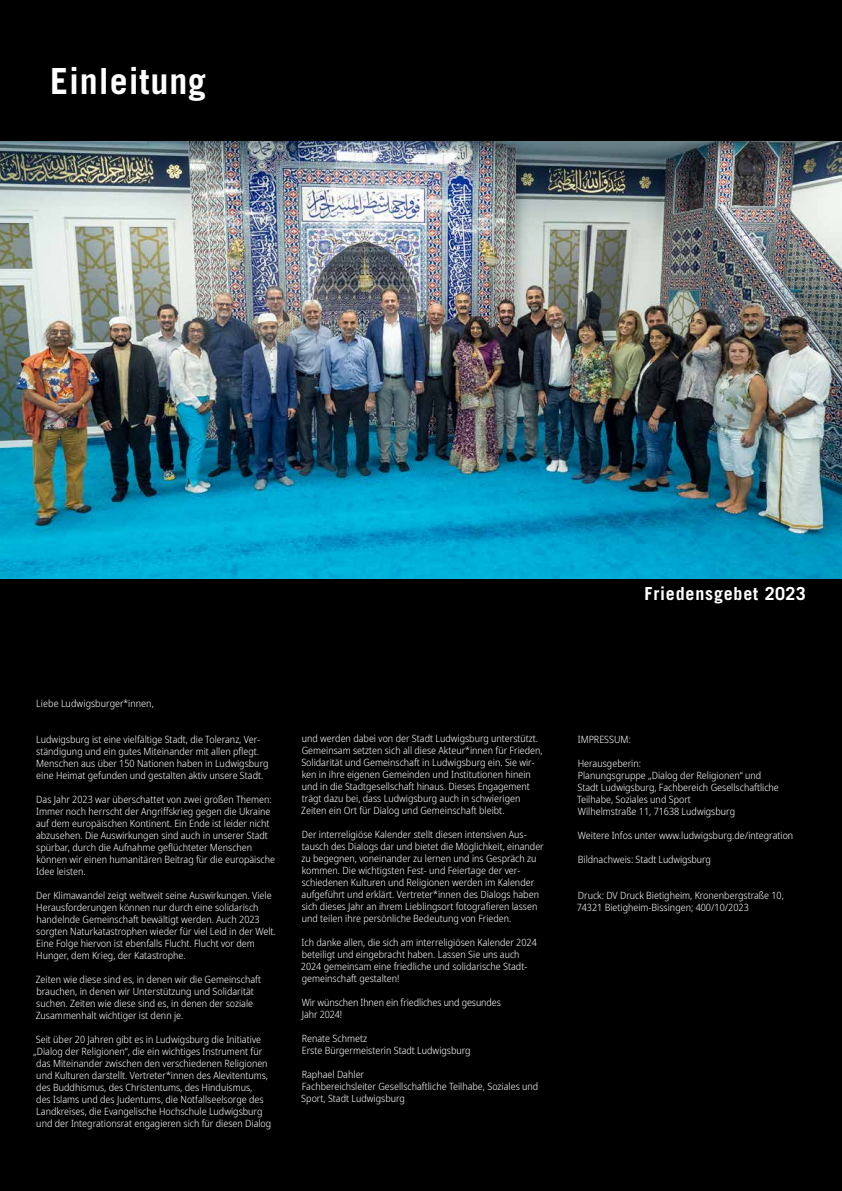
<style>
.page{position:relative;width:842px;height:1191px;background:#000}
.page>*{position:absolute;margin:0;border:0;box-sizing:border-box;transform-origin:0 0}
.t1{font:700 36px "Ludwigsburg Trade Gothic";letter-spacing:.01em;color:#fff}
.t2{font:700 18px "Ludwigsburg Trade Gothic";letter-spacing:.03em;color:#fff}
.t3{font:300 semi-condensed 10px/12px "Noto Sans";color:#fff}
</style>
<div class="page">
<img style="left:0;top:142px;width:842px;height:436px">
<h1 class="t1" style="left:50px;top:59px;width:158px">Einleitung</h1>
<h2 class="t2" style="left:644px;top:582px;width:163px">Friedensgebet 2023</h2>
<p class="t3" style="left:36px;top:697px;width:119px">Liebe Ludwigsburger*innen,</p>
<p class="t3" style="left:36px;top:733px;width:234px">Ludwigsburg ist eine vielfältige Stadt, die Toleranz, Ver&shy;ständigung und ein gutes Miteinander mit allen pflegt.<br>Menschen aus über 150 Nationen haben in Ludwigsburg eine Heimat gefunden und gestalten aktiv unsere Stadt.</p>
<p class="t3" style="left:36px;top:793px;width:241px">Das Jahr 2023 war überschattet von zwei großen Themen:<br>Immer noch herrscht der Angriffskrieg gegen die Ukraine auf dem europäischen Kontinent. Ein Ende ist leider nicht abzusehen. Die Auswirkungen sind auch in unserer Stadt spürbar, durch die Aufnahme geflüchteter Menschen können wir einen humanitären Beitrag für die europäische Idee leisten.</p>
<p class="t3" style="left:36px;top:889px;width:241px">Der Klimawandel zeigt weltweit seine Auswirkungen. Viele Herausforderungen können nur durch eine solidarisch handelnde Gemeinschaft bewältigt werden. Auch 2023 sorgten Naturkatastrophen wieder für viel Leid in der Welt.<br>Eine Folge hiervon ist ebenfalls Flucht. Flucht vor dem Hunger, dem Krieg, der Katastrophe.</p>
<p class="t3" style="left:36px;top:973px;width:227px">Zeiten wie diese sind es, in denen wir die Gemeinschaft brauchen, in denen wir Unterstützung und Solidarität suchen. Zeiten wie diese sind es, in denen der soziale Zusammenhalt wichtiger ist denn je.</p>
<p class="t3" style="left:36px;top:1033px;width:227px">Seit über 20 Jahren gibt es in Ludwigsburg die Initiative</p>
<p class="t3" style="left:33px;top:1045px;width:231px">„Dialog der Religionen“, die ein wichtiges Instrument für</p>
<p class="t3" style="left:36px;top:1057px;width:233px">das Miteinander zwischen den verschiedenen Religionen</p>
<p class="t3" style="left:36px;top:1069px;width:233px">und Kulturen darstellt. Vertreter*innen des Alevitentums,</p>
<p class="t3" style="left:36px;top:1081px;width:218px">des Buddhismus, des Christentums, des Hinduismus,</p>
<p class="t3" style="left:36px;top:1093px;width:229px">des Islams und des Judentums, die Notfallseelsorge des</p>
<p class="t3" style="left:36px;top:1105px;width:228px">Landkreises, die Evangelische Hochschule Ludwigsburg</p>
<p class="t3" style="left:36px;top:1117px;width:237px">und der Integrationsrat engagieren sich für diesen Dialog</p>
<p class="t3" style="left:301px;top:732px;width:243px">und werden dabei von der Stadt Ludwigsburg unterstützt.<br>Gemeinsam setzten sich all diese Akteur*innen für Frieden, Solidarität und Gemeinschaft in Ludwigsburg ein. Sie wir&shy;ken in ihre eigenen Gemeinden und Institutionen hinein und in die Stadtgesellschaft hinaus. Dieses Engagement trägt dazu bei, dass Ludwigsburg auch in schwierigen Zeiten ein Ort für Dialog und Gemeinschaft bleibt.</p>
<p class="t3" style="left:301px;top:828px;width:244px">Der interreligiöse Kalender stellt diesen intensiven Aus&shy;tausch des Dialogs dar und bietet die Möglichkeit, einander zu begegnen, voneinander zu lernen und ins Gespräch zu kommen. Die wichtigsten Fest- und Feiertage der ver&shy;schiedenen Kulturen und Religionen werden im Kalender aufgeführt und erklärt. Vertreter*innen des Dialogs haben sich dieses Jahr an ihrem Lieblingsort fotografieren lassen und teilen ihre persönliche Bedeutung von Frieden.</p>
<p class="t3" style="left:301px;top:936px;width:237px">Ich danke allen, die sich am interreligiösen Kalender 2024 beteiligt und eingebracht haben. Lassen Sie uns auch 2024 gemeinsam eine friedliche und solidarische Stadt&shy;gemeinschaft gestalten!</p>
<p class="t3" style="left:302px;top:996px;width:201px">Wir wünschen Ihnen ein friedliches und gesundes<br>Jahr 2024!</p>
<p class="t3" style="left:302px;top:1032px;width:170px">Renate Schmetz<br>Erste Bürgermeisterin Stadt Ludwigsburg</p>
<p class="t3" style="left:301px;top:1068px;width:238px">Raphael Dahler<br>Fachbereichsleiter Gesellschaftliche Teilhabe, Soziales und<br>Sport, Stadt Ludwigsburg</p>
<p class="t3" style="left:578px;top:733px;width:55px">IMPRESSUM:</p>
<p class="t3" style="left:577px;top:757px;width:203px">Herausgeberin:<br>Planungsgruppe „Dialog der Religionen“ und Stadt Ludwigsburg, Fachbereich Gesellschaftliche Teilhabe, Soziales und Sport<br>Wilhelmstraße 11, 71638 Ludwigsburg</p>
<p class="t3" style="left:578px;top:829px;width:217px">Weitere Infos unter www.ludwigsburg.de/integration</p>
<p class="t3" style="left:578px;top:853px;width:135px">Bildnachweis: Stadt Ludwigsburg</p>
<p class="t3" style="left:577px;top:889px;width:209px">Druck: DV Druck Bietigheim, Kronenbergstraße 10,<br>74321 Bietigheim-Bissingen; 400/10/2023</p>
</div>
